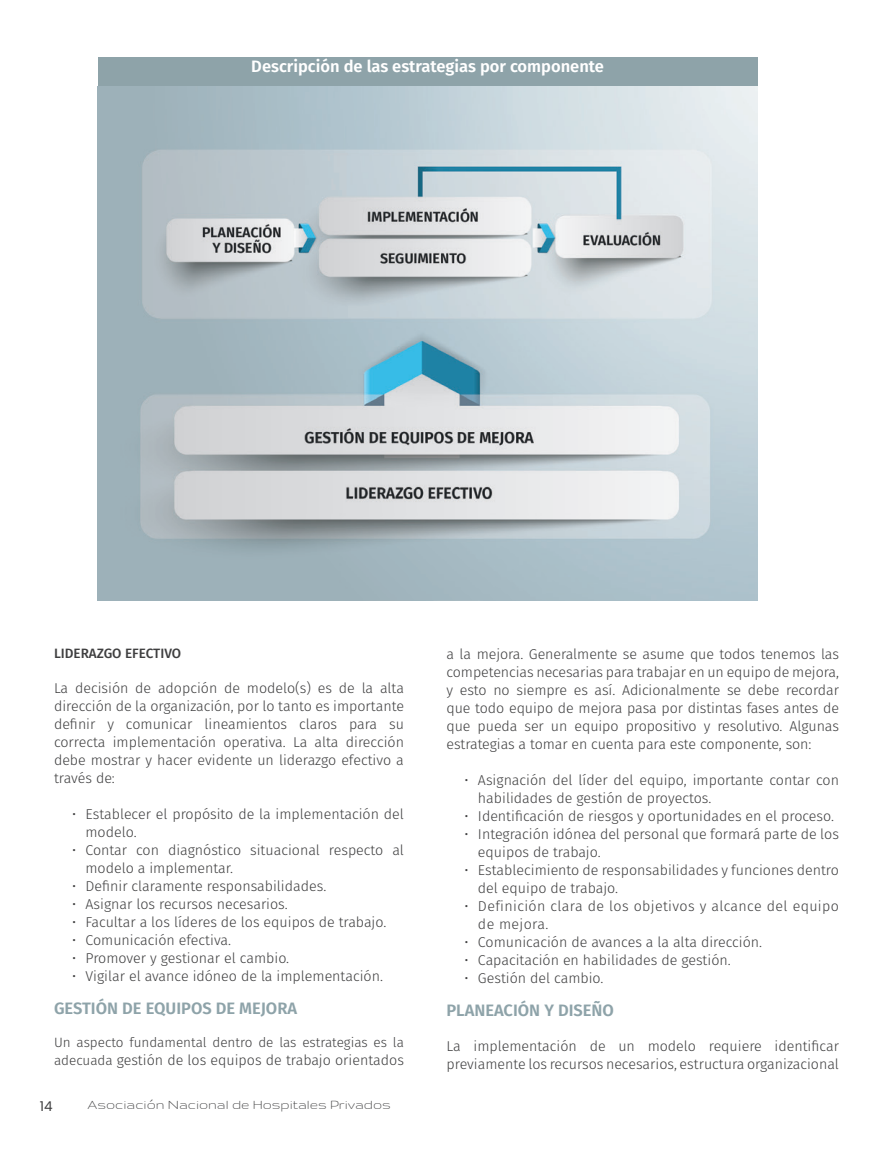
<style>
.page{position:relative;width:893px;height:1149px;background:#fff}
.page>*{position:absolute;margin:0;border:0;box-sizing:border-box;transform-origin:0 0}
.t1{font:600 16.5px "Fira Sans";color:#8ea3a9}
.t2{font:600 16.5px "Fira Sans";color:#fff}
.t3{font:15px "Gruppo";color:#3e3e3f}
.t4{font:300 14.25px/18px "Fira Sans";color:#3e3e3f}
.t5{font:300 14.25px/18px "Fira Sans";letter-spacing:.025em;color:#3e3e3f}
.t6{font:300 13.5px "Fira Sans";color:#3e3e3f}
.t7{font:500 13.5px "Fira Sans";color:#3e3e3f}
.t8{font:13.5px "Poppins";color:#3e3e3f}
.s1{font-size:13.5px}
</style>
<div class="page">
<div style="left:98px;top:57px;width:659px;height:29px;background:#8ea3a9"></div>
<img style="left:98px;top:86px;width:659px;height:514px">
<p class="t2" style="left:251px;top:53px;width:354px">Descripción de las estrategias por componente</p>
<p class="t7" style="left:54px;top:642px;width:128px">LIDERAZGO EFECTIVO</p>
<p class="t4" style="left:54px;top:678px;width:351px;text-align:justify">La decisión de adopción de modelo(s) es de la alta dirección de la organización, por lo tanto es importante definir y comunicar lineamientos claros para su correcta implementación operativa. La alta dirección debe mostrar y hacer evidente un liderazgo efectivo a través de:</p>
<p class="t4" style="left:85px;top:804px;width:320px;text-indent:-13px">• Establecer el propósito de la implementación del modelo.</p>
<p class="t4" style="left:85px;top:840px;width:320px;text-indent:-13px">• Contar con diagnóstico situacional respecto al modelo a implementar.</p>
<p class="t4" style="left:72px;top:876px;width:256px">• Definir claramente responsabilidades.</p>
<p class="t4" style="left:72px;top:894px;width:217px">• Asignar los recursos necesarios.</p>
<p class="t4" style="left:72px;top:912px;width:316px">• Facultar a los líderes de los equipos de trabajo.</p>
<p class="t4" style="left:72px;top:930px;width:161px">• Comunicación efectiva.</p>
<p class="t4" style="left:72px;top:948px;width:219px">• Promover y gestionar el cambio.</p>
<p class="t4" style="left:72px;top:966px;width:312px">• Vigilar el avance idóneo de la implementación.</p>
<p class="t1" style="left:54px;top:994px;width:245px">GESTIÓN DE EQUIPOS DE MEJORA</p>
<p class="t6" style="left:54px;top:1032px;width:351px">Un aspecto fundamental dentro de las estrategias es la</p>
<p class="t4" style="left:54px;top:1050px;width:351px"><span class="s1">adecuada</span> gestión de los equipos de trabajo orientados</p>
<p class="t8" style="left:40px;top:1097px;width:14px">14</p>
<p class="t3" style="left:88px;top:1096px;width:305px">Asociación Nacional de Hospitales Privados</p>
<p class="t4" style="left:446px;top:645px;width:394px;text-align:justify">a la mejora. Generalmente se asume que todos tenemos las competencias necesarias para trabajar en un equipo de mejora, y esto no siempre es así. Adicionalmente se debe recordar que todo equipo de mejora pasa por distintas fases antes de que pueda ser un equipo propositivo y resolutivo. Algunas estrategias a tomar en cuenta para este componente, son:</p>
<p class="t4" style="left:478px;top:771px;width:362px;text-indent:-13px">• Asignación del líder del equipo, importante contar con habilidades de gestión de proyectos.</p>
<p class="t4" style="left:464px;top:807px;width:371px">• Identificación de riesgos y oportunidades en el proceso.</p>
<p class="t4" style="left:478px;top:825px;width:362px;text-indent:-13px">• Integración idónea del personal que formará parte de los equipos de trabajo.</p>
<p class="t4" style="left:478px;top:861px;width:362px;text-indent:-13px">• Establecimiento de responsabilidades y funciones dentro del equipo de trabajo.</p>
<p class="t5" style="left:478px;top:897px;width:362px;text-indent:-13px">• Definición clara de los objetivos y alcance del equipo de mejora.</p>
<p class="t4" style="left:464px;top:933px;width:299px">• Comunicación de avances a la alta dirección.</p>
<p class="t4" style="left:464px;top:951px;width:268px">• Capacitación en habilidades de gestión.</p>
<p class="t4" style="left:464px;top:969px;width:141px">• Gestión del cambio.</p>
<p class="t1" style="left:446px;top:996px;width:169px">PLANEACIÓN Y DISEÑO</p>
<p class="t4" style="left:446px;top:1036px;width:394px">La implementación de un modelo requiere identificar previamente los recursos necesarios, estructura organizacional</p>
</div>
